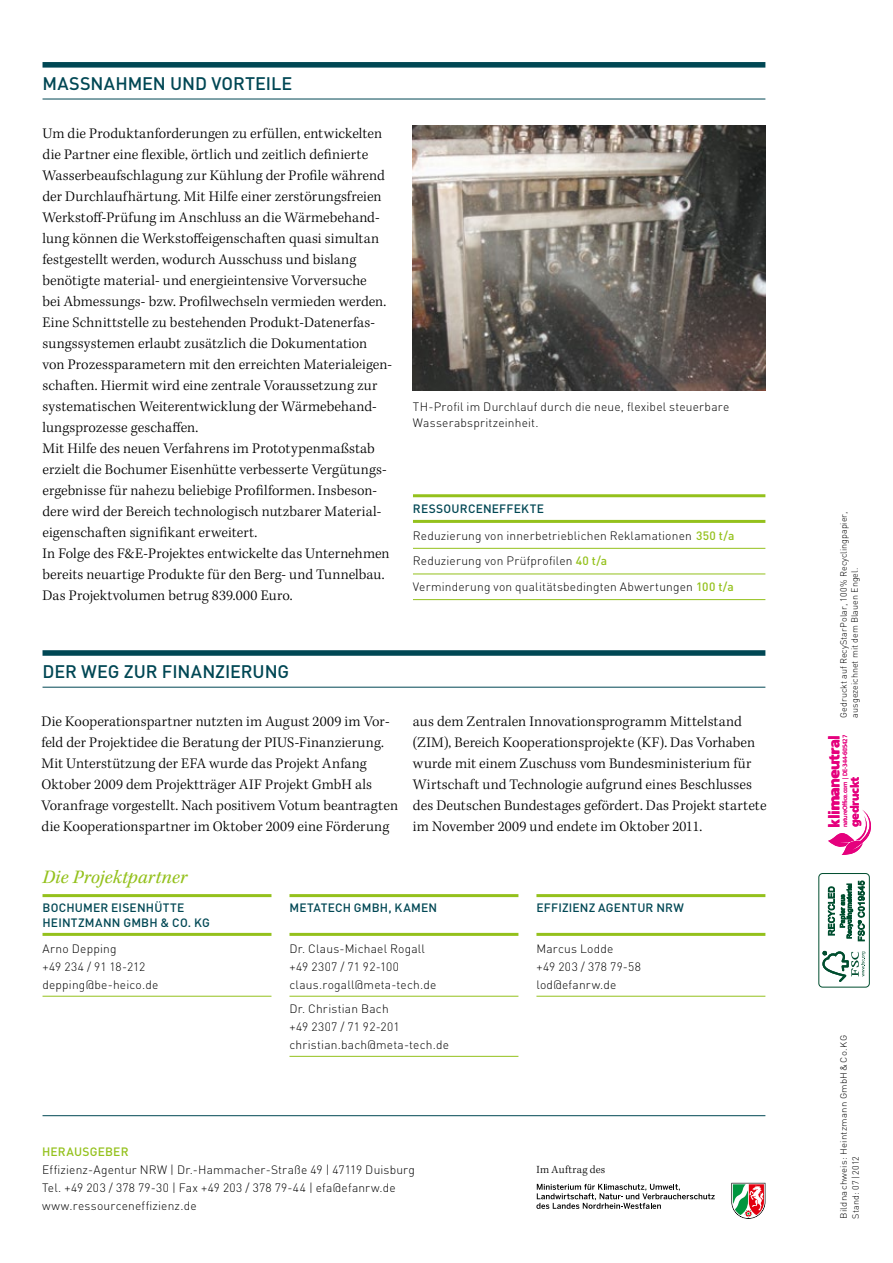
<style>
.page{position:relative;width:893px;height:1263px;background:#fff}
.page>*{position:absolute;margin:0;border:0;box-sizing:border-box;transform-origin:0 0}
.t1{font:italic 19.5px "Kepler Std";color:#94c11c}
.t2{font:500 18px "DIN";letter-spacing:-.005em;color:#004754}
.t3{font:300 15px/21px "Kepler Std";letter-spacing:.005em;color:#000}
.t4{font:14.85px "Humanist 777 BT Black B";letter-spacing:-.03em;color:#e5007d}
.t5{font:300 12px/18px "DIN";letter-spacing:.015em;color:#000}
.t6{font:500 12px/14.4px "DIN";letter-spacing:.015em;color:#004754}
.t7{font:500 12px "DIN";letter-spacing:.015em;color:#94c11c}
.t8{font:11.4px "Humanist 777 BT Black B";letter-spacing:-.03em;color:#e5007d}
.t9{font:300 11.25px "Kepler Std";letter-spacing:.03em;color:#000}
.t10{font:300 9px/10.8px "DIN";color:#000}
.t11{font:300 9px/12px "DIN";letter-spacing:.025em;color:#000;scale:1.06 1}
.t12{font:6.15px "Humanist 777 BT Roman B";letter-spacing:-.03em;color:#e5007d}
.s1{font-weight:500;color:#94c11c}
</style>
<div class="page">
<svg style="left:536px;top:1184px;width:179px;height:25px"></svg>
<svg style="left:731px;top:1183px;width:34px;height:36px"></svg>
<img style="left:413px;top:126px;width:352px;height:264px">
<hr style="left:43px;top:1115px;width:722px;height:1px;background:#004754">
<hr style="left:413px;top:520px;width:352px;height:3px;background:#94c11c">
<hr style="left:413px;top:548px;width:352px;height:1px;background:#94c11c">
<hr style="left:413px;top:574px;width:352px;height:1px;background:#94c11c">
<hr style="left:413px;top:599px;width:352px;height:1px;background:#94c11c">
<hr style="left:413px;top:494px;width:352px;height:3px;background:#94c11c">
<hr style="left:43px;top:894px;width:228px;height:3px;background:#94c11c">
<hr style="left:43px;top:933px;width:228px;height:3px;background:#94c11c">
<hr style="left:43px;top:996px;width:228px;height:1px;background:#94c11c">
<hr style="left:289px;top:894px;width:229px;height:3px;background:#94c11c">
<hr style="left:289px;top:933px;width:229px;height:3px;background:#94c11c">
<hr style="left:289px;top:996px;width:229px;height:1px;background:#94c11c">
<hr style="left:289px;top:1056px;width:229px;height:1px;background:#94c11c">
<hr style="left:536px;top:894px;width:229px;height:3px;background:#94c11c">
<hr style="left:536px;top:933px;width:229px;height:3px;background:#94c11c">
<hr style="left:536px;top:996px;width:229px;height:1px;background:#94c11c">
<div style="left:43px;top:62px;width:722px;height:6px;background:#004754"></div>
<hr style="left:43px;top:99px;width:722px;height:1px;background:#004754">
<div style="left:43px;top:650px;width:722px;height:6px;background:#004754"></div>
<hr style="left:43px;top:687px;width:722px;height:1px;background:#004754">
<div style="left:819px;top:873px;width:51px;height:114px;border:1px solid #004e2f;border-radius:4px"></div>
<svg style="left:822px;top:951px;width:43px;height:31px"></svg>
<svg style="left:828px;top:881px;width:37px;height:60px"></svg>
<svg style="left:828px;top:810px;width:43px;height:45px"></svg>
<p class="t2" style="left:43px;top:72px;width:251px">MASSNAHM EN UND VORTEILE</p>
<p class="t3" style="left:43px;top:123px;width:351px">Um die Produktanforderungen zu erfüllen, entwickelten die Partner eine flexible, örtlich und zeitlich definierte Wasserbeaufschlagung zur Kühlung der Profile während der Durchlaufhärtung. Mit Hilfe einer zerstörungsfreien Werkstoff-Prüfung im Anschluss an die Wärmebehand&shy;lung können die Werkstoffeigenschaften quasi simultan festgestellt werden, wodurch Ausschuss und bislang benötigte material- und energieintensive Vorversuche<br>bei Abmessungs- bzw. Profilwechseln vermieden werden.<br>Eine Schnittstelle zu bestehenden Produkt-Datenerfas&shy;sungssystemen erlaubt zusätzlich die Dokumentation von Prozessparametern mit den erreichten Materialeigen&shy;schaften. Hiermit wird eine zentrale Voraussetzung zur systematischen Weiterentwicklung der Wärmebehand&shy;lungsprozesse geschaffen.<br>Mit Hilfe des neuen Verfahrens im Prototypenmaßstab erzielt die Bochumer Eisenhütte verbesserte Vergütungs&shy;ergebnisse für nahezu beliebige Profilformen. Insbeson&shy;dere wird der Bereich technologisch nutzbarer Material&shy;eigenschaften signifikant erweitert.<br>In Folge des F&amp;E-Projektes entwickelte das Unternehmen bereits neuartige Produkte für den Berg- und Tunnelbau.<br>Das Projektvolumen betrug 839.000 Euro.</p>
<p class="t5" style="left:413px;top:399px;width:318px;line-height:15.8px">TH-Profil im Durchlauf durch die neue, flexibel steuerbare<br>Wasserabspritzeinheit.</p>
<p class="t6" style="left:413px;top:501px;width:132px">RESSOURCENEFFEKTE</p>
<p class="t5" style="left:413px;top:522px;width:323px;line-height:25.7px">Reduzierung von innerbetrieblichen Reklamationen <span class="s1">350 T/A<br></span>Reduzierung von Prüfprofilen <span class="s1">40 T/A<br></span>Verminderung von qualitätsbedingten Abwertungen <span class="s1">100 T/A</span></p>
<p class="t2" style="left:43px;top:660px;width:248px">DER WEG ZUR FINANZIERUNG</p>
<p class="t3" style="left:41px;top:711px;width:358px">Die Kooperationspartner nutzten im August 2009 im Vor&shy;feld der Projektidee die Beratung der PIUS-Finanzierung.<br>Mit Unterstützung der EFA wurde das Projekt Anfang Oktober 2009 dem Projektträger AIF Projekt GmbH als Voranfrage vorgestellt. Nach positivem Votum beantragten die Kooperationspartner im Oktober 2009 eine Förderung</p>
<p class="t3" style="left:413px;top:711px;width:355px">aus dem Zentralen Innovationsprogramm Mittelstand (ZIM), Bereich Kooperationsprojekte (KF). Das Vorhaben wurde mit einem Zuschuss vom Bundesministerium für Wirtschaft und Technologie aufgrund eines Beschlusses des Deutschen Bundestages gefördert. Das Projekt startete im November 2009 und endete im Oktober 2011.</p>
<h1 class="t1" style="left:43px;top:866px;width:146px">Die Projektpartner</h1>
<p class="t6" style="left:43px;top:900px;width:169px">BOCHUMER EISENHÜTTE<br>H EINTZMANN GMBH &amp; CO. KG</p>
<p class="t5" style="left:43px;top:939px;width:117px">Arno Depping<br>+49 234 / 91 18-212 depping@be-heico.de</p>
<p class="t6" style="left:289px;top:900px;width:115px">M ETATECH GMBH , KAMEN</p>
<p class="t5" style="left:289px;top:939px;width:148px">Dr. Claus-Michael Rogall +49 2307 / 71 92-100 claus.rogall@meta-tech.de</p>
<p class="t5" style="left:289px;top:999px;width:161px">Dr. Christian Bach<br>+49 2307 / 71 92-201 christian.bach@meta-tech.de</p>
<p class="t7" style="left:42px;top:1144px;width:88px">H ERAUSGEBER</p>
<p class="t5" style="left:42px;top:1160px;width:374px">Effizienz-Agentur NRW | Dr.-Hammacher-Straße 49 | 47119 Duisburg<br>Tel. +49 203 / 378 79-30 | Fax +49 203 / 378 79-44 | efa@efanrw.de www.ressourceneffizienz.de</p>
<p class="t6" style="left:536px;top:900px;width:149px">EFFIZIENZ AGENTUR NRW</p>
<p class="t5" style="left:536px;top:939px;width:106px">Marcus Lodde<br>+49 203 / 378 79-58 lod@efanrw.de</p>
<p class="t9" style="left:536px;top:1163px;width:70px">Im Auftrag des</p>
<p class="t10" style="left:838px;top:717px;width:207px;rotate:-90deg">Gedruckt auf RecyStarPolar, 100% Recyclingpapier, ausgezeichnet mit dem Blauen Engel.</p>
<p class="t4" style="left:825px;top:828px;width:94px;rotate:-90deg">klimaneutral</p>
<p class="t12" style="left:841px;top:827px;width:94px;rotate:-90deg">natureOffice.com | DE-344-605427</p>
<p class="t8" style="left:847px;top:827px;width:52px;rotate:-90deg">gedruckt</p>
<p class="t11" style="left:838px;top:1219px;width:173px;rotate:-90deg">Bildnachweis: Heintzmann GmbH&amp;Co. KG<br>Stand: 07|2012</p>
</div>
